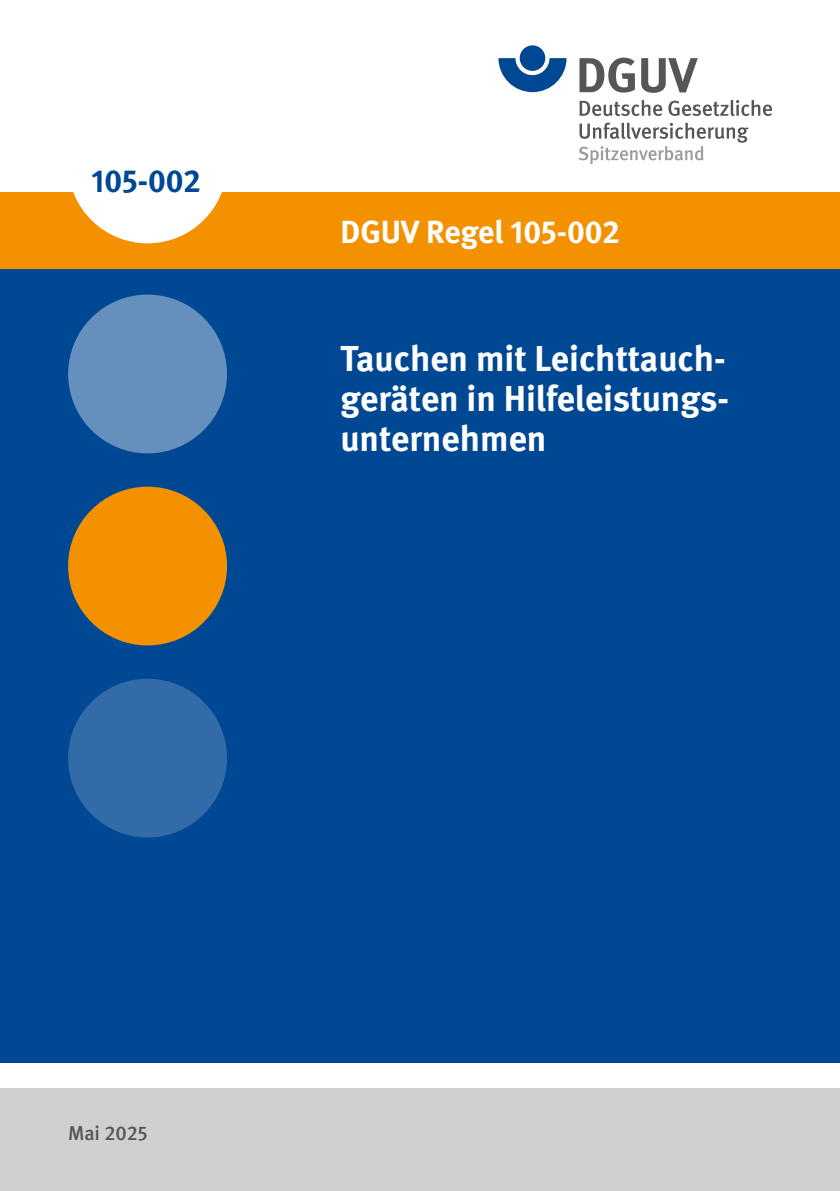
<style>
.page{position:relative;width:840px;height:1191px;background:#fff}
.page>*{position:absolute;margin:0;border:0;box-sizing:border-box;transform-origin:0 0}
.U1_bis_U4_Seite3_Titel{font:700 36px/40px "DGUV Meta";color:#fff;text-align:justify}
.U1_bis_U4_Seite3_BestNr_Balken{font:700 32px "DGUV Meta";color:#fff}
.t1{font:700 32px "DGUV Meta";color:#004893}
.U1_bis_U4_Seite3_Ausgabe{font:500 20px "DGUV Meta";color:#565655}
</style>
<div class="page">
<div style="left:0;top:261px;width:839px;height:801px;background:#004893"></div>
<div style="left:0;top:192px;width:839px;height:77px;background:#f39100"></div>
<div style="left:68px;top:486px;width:159px;height:159px;background:#f39100;border-radius:50%"></div>
<div style="left:68px;top:294px;width:159px;height:159px;background:#6590bd;border-radius:50%"></div>
<div style="left:68px;top:678px;width:159px;height:159px;background:#326ba8;border-radius:50%"></div>
<div style="left:68px;top:85px;width:159px;height:158px;background:#fff;border-radius:50%"></div>
<div style="left:0;top:1089px;width:839px;height:102px;background:#cfd0d0"></div>
<svg style="left:498px;top:58px;width:68px;height:34px"></svg>
<div style="left:519px;top:45px;width:26px;height:26px;background:#004893;border-radius:50%"></div>
<svg style="left:579px;top:58px;width:55px;height:35px"></svg>
<svg style="left:641px;top:58px;width:56px;height:35px"></svg>
<svg style="left:579px;top:100px;width:82px;height:16px"></svg>
<svg style="left:668px;top:100px;width:103px;height:16px"></svg>
<svg style="left:579px;top:123px;width:169px;height:41px"></svg>
<p class="t1" style="left:91px;top:162px;width:111px">105-002</p>
<p class="U1_bis_U4_Seite3_BestNr_Balken" style="left:340px;top:212px;width:281px">DGUV Regel 105-002</p>
<h1 class="U1_bis_U4_Seite3_Titel" style="left:340px;top:340px;width:390px">Tauchen mit Leichttauch&shy;geräten in Hilfeleistungs&shy;unternehmen</h1>
<p class="U1_bis_U4_Seite3_Ausgabe" style="left:68px;top:1121px;width:81px">Mai 2025</p>
</div>
